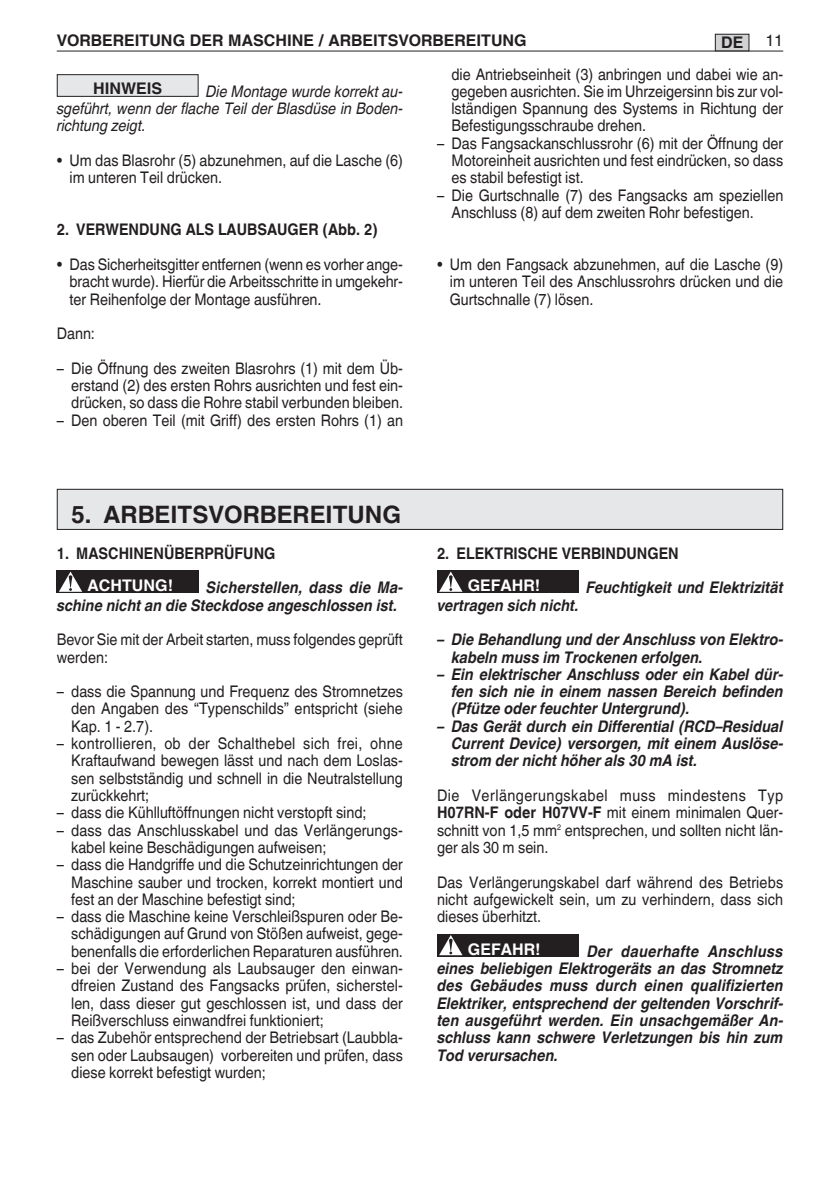
<style>
.page{position:relative;width:840px;height:1191px;background:#fff}
.page>*{position:absolute;margin:0;border:0;box-sizing:border-box;transform-origin:0 0}
.titolo{font:700 24px "Helvetica World";color:#231f20}
.Normale{font:16px/17.4px "Helvetica World";color:#231f20;text-align:justify;scale:.9 1}
.Normale-2{font:italic 700 16px/17.4px "Helvetica World";color:#231f20;text-align:justify;scale:.9 1}
.t1{font:italic 16px/17.2px "Helvetica World";color:#231f20;text-align:justify;scale:.9 1}
.Normale-3{font:700 16px "Helvetica World";color:#231f20;scale:.9 1}
.Normale-4{font:700 16px "Helvetica World";color:#231f20}
.Normale-5{font:700 16px "Helvetica World";color:#fff}
.Normale-6{font:16px "Helvetica World";color:#231f20}
.s1{font-weight:700}
</style>
<div class="page">
<div style="left:437px;top:570px;width:28px;height:23px;background:#231f20"></div>
<svg style="left:439px;top:571px;width:23px;height:21px"></svg>
<svg style="left:448px;top:575px;width:4px;height:12px"></svg>
<div style="left:465px;top:570px;width:113px;height:23px;background:#231f20"></div>
<div style="left:437px;top:934px;width:28px;height:22px;background:#231f20"></div>
<svg style="left:439px;top:935px;width:23px;height:20px"></svg>
<svg style="left:448px;top:938px;width:4px;height:13px"></svg>
<div style="left:465px;top:934px;width:114px;height:22px;background:#231f20"></div>
<div style="left:57px;top:570px;width:28px;height:23px;background:#231f20"></div>
<svg style="left:59px;top:571px;width:23px;height:21px"></svg>
<div style="left:85px;top:570px;width:114px;height:23px;background:#231f20"></div>
<div style="left:57px;top:75px;width:141px;height:21px;background:#e6e7e9"></div>
<div style="left:57px;top:74px;width:141px;height:23px;border:1px solid #231f20"></div>
<hr style="left:57px;top:51px;width:725px;height:1px;background:#231f20">
<div style="left:715px;top:34px;width:33px;height:17px;background:#d1d2d4"></div>
<div style="left:714px;top:34px;width:34px;height:17px;border:1px solid #231f20"></div>
<div style="left:57px;top:489px;width:725px;height:40px;background:#e6e7e9"></div>
<div style="left:57px;top:489px;width:725px;height:41px;border:1px solid #231f20"></div>
<p class="Normale-4" style="left:57px;top:31px;width:471px">VORBEREITUNG DER MASCHINE / ARBEITSVORBEREITUNG</p>
<p class="Normale-4" style="left:720px;top:33px;width:24px">DE</p>
<p class="Normale-6" style="left:765px;top:31px;width:19px">11</p>
<p class="Normale-4" style="left:93px;top:79px;width:71px">HINWEIS</p>
<p class="t1" style="left:57px;top:83px;width:386px;text-indent:149px">Die Montage wurde korrekt au&shy;sgeführt, wenn der flache Teil der Blasdüse in Boden&shy;richtung zeigt.</p>
<p class="Normale" style="left:70px;top:152px;width:371px;text-indent:-13px">• Um das Blasrohr (5) abzunehmen, auf die Lasche (6) im unteren Teil drücken.</p>
<p class="Normale-3" style="left:57px;top:220px;width:358px">2. VERWENDUNG ALS LAUBSAUGER (Abb. 2)</p>
<p class="Normale" style="left:70px;top:256px;width:371px;text-indent:-13px">• Das Sicherheitsgitter entfernen (wenn es vorher ange&shy;bracht wurde). Hierfür die Arbeitsschritte in umgekehr&shy;ter Reihenfolge der Montage ausführen.</p>
<p class="Normale" style="left:57px;top:325px;width:44px">Dann:</p>
<p class="Normale" style="left:71px;top:359px;width:370px;text-indent:-14px">– Die Öffnung des zweiten Blasrohrs (1) mit dem Üb&shy;erstand (2) des ersten Rohrs ausrichten und fest ein&shy;drücken, so dass die Rohre stabil verbunden bleiben.</p>
<p class="Normale" style="left:57px;top:411px;width:386px">– Den oberen Teil (mit Griff) des ersten Rohrs (1) an</p>
<p class="titolo" style="left:71px;top:500px;width:331px">5. ARBEITSVORBEREITUNG</p>
<p class="Normale-3" style="left:57px;top:544px;width:244px">1. MASCHINENÜBERPRÜFUNG</p>
<p class="Normale-5" style="left:87px;top:576px;width:87px">ACHTUNG!</p>
<p class="Normale-2" style="left:57px;top:579px;width:386px;text-indent:149px">Sicherstellen, dass die Ma&shy;schine nicht an die Steckdose angeschlossen ist.</p>
<p class="Normale" style="left:57px;top:631px;width:386px">Bevor Sie mit der Arbeit starten, muss folgendes geprüft werden:</p>
<p class="Normale" style="left:71px;top:683px;width:370px;text-indent:-14px">– dass die Spannung und Frequenz des Stromnetzes den Angaben des “Typenschilds” entspricht (siehe Kap. 1 - 2.7).</p>
<p class="Normale" style="left:71px;top:735px;width:370px;text-indent:-14px">– kontrollieren, ob der Schalthebel sich frei, ohne Kraftaufwand bewegen lässt und nach dem Loslas&shy;sen selbstständig und schnell in die Neutralstellung zurückkehrt;</p>
<p class="Normale" style="left:57px;top:804px;width:345px">– dass die Kühlluftöffnungen nicht verstopft sind;</p>
<p class="Normale" style="left:71px;top:821px;width:368px;text-indent:-14px">– dass das Anschlusskabel und das Verlängerungs&shy;kabel keine Beschädigungen aufweisen;</p>
<p class="Normale" style="left:71px;top:856px;width:370px;text-indent:-14px">– dass die Handgriffe und die Schutzeinrichtungen der Maschine sauber und trocken, korrekt montiert und fest an der Maschine befestigt sind;</p>
<p class="Normale" style="left:71px;top:908px;width:370px;text-indent:-14px">– dass die Maschine keine Verschleißspuren oder Be&shy;schädigungen auf Grund von Stößen aufweist, gege&shy;benenfalls die erforderlichen Reparaturen ausführen.</p>
<p class="Normale" style="left:71px;top:960px;width:370px;text-indent:-14px">– bei der Verwendung als Laubsauger den einwan&shy;dfreien Zustand des Fangsacks prüfen, sicherstel&shy;len, dass dieser gut geschlossen ist, und dass der Reißverschluss einwandfrei funktioniert;</p>
<p class="Normale" style="left:71px;top:1029px;width:370px;text-indent:-14px">– das Zubehör entsprechend der Betriebsart (Laubbla&shy;sen oder Laubsaugen) vorbereiten und prüfen, dass diese korrekt befestigt wurden;</p>
<p class="Normale" style="left:451px;top:65px;width:370px">die Antriebseinheit (3) anbringen und dabei wie an&shy;gegeben ausrichten. Sie im Uhrzeigersinn bis zur vol&shy;lständigen Spannung des Systems in Richtung der Befestigungsschraube drehen.</p>
<p class="Normale" style="left:451px;top:135px;width:370px;text-indent:-14px">– Das Fangsackanschlussrohr (6) mit der Öffnung der Motoreinheit ausrichten und fest eindrücken, so dass es stabil befestigt ist.</p>
<p class="Normale" style="left:451px;top:186px;width:370px;text-indent:-14px">– Die Gurtschnalle (7) des Fangsacks am speziellen<br>Anschluss (8) auf dem zweiten Rohr befestigen.</p>
<p class="Normale" style="left:449px;top:256px;width:372px;text-indent:-13px">• Um den Fangsack abzunehmen, auf die Lasche (9) im unteren Teil des Anschlussrohrs drücken und die Gurtschnalle (7) lösen.</p>
<p class="Normale-3" style="left:437px;top:544px;width:270px">2. ELEKTRISCHE VERBINDUNGEN</p>
<p class="Normale-5" style="left:467px;top:576px;width:74px">GEFAHR!</p>
<p class="Normale-2" style="left:585px;top:579px;width:220px">Feuchtigkeit und Elektrizität</p>
<p class="Normale-2" style="left:437px;top:596px;width:159px">vertragen sich nicht.</p>
<p class="Normale-2" style="left:451px;top:631px;width:370px;text-indent:-14px">– Die Behandlung und der Anschluss von Elektro&shy;kabeln muss im Trockenen erfolgen.</p>
<p class="Normale-2" style="left:451px;top:665px;width:370px;text-indent:-14px">– Ein elektrischer Anschluss oder ein Kabel dür&shy;fen sich nie in einem nassen Bereich befinden (Pfütze oder feuchter Untergrund).</p>
<p class="Normale-2" style="left:451px;top:717px;width:370px;text-indent:-14px">– Das Gerät durch ein Differential (RCD–Residual Current Device) versorgen, mit einem Auslöse&shy;strom der nicht höher als 30 mA ist.</p>
<p class="Normale" style="left:437px;top:786px;width:386px">Die Verlängerungskabel muss mindestens Typ <span class="s1">H07RN-F oder H07VV-F</span> mit einem minimalen Quer&shy;schnitt von 1,5 mm<sup>2</sup> entsprechen, und sollten nicht län&shy;ger als 30 m sein.</p>
<p class="Normale" style="left:437px;top:873px;width:386px">Das Verlängerungskabel darf während des Betriebs nicht aufgewickelt sein, um zu verhindern, dass sich dieses überhitzt.</p>
<p class="Normale-5" style="left:467px;top:940px;width:74px">GEFAHR!</p>
<p class="Normale-2" style="left:437px;top:942px;width:386px;text-indent:150px">Der dauerhafte Anschluss eines beliebigen Elektrogeräts an das Stromnetz des Gebäudes muss durch einen qualifizierten Elektriker, entsprechend der geltenden Vorschrif&shy;ten ausgeführt werden. Ein unsachgemäßer An&shy;schluss kann schwere Verletzungen bis hin zum Tod verursachen.</p>
</div>
